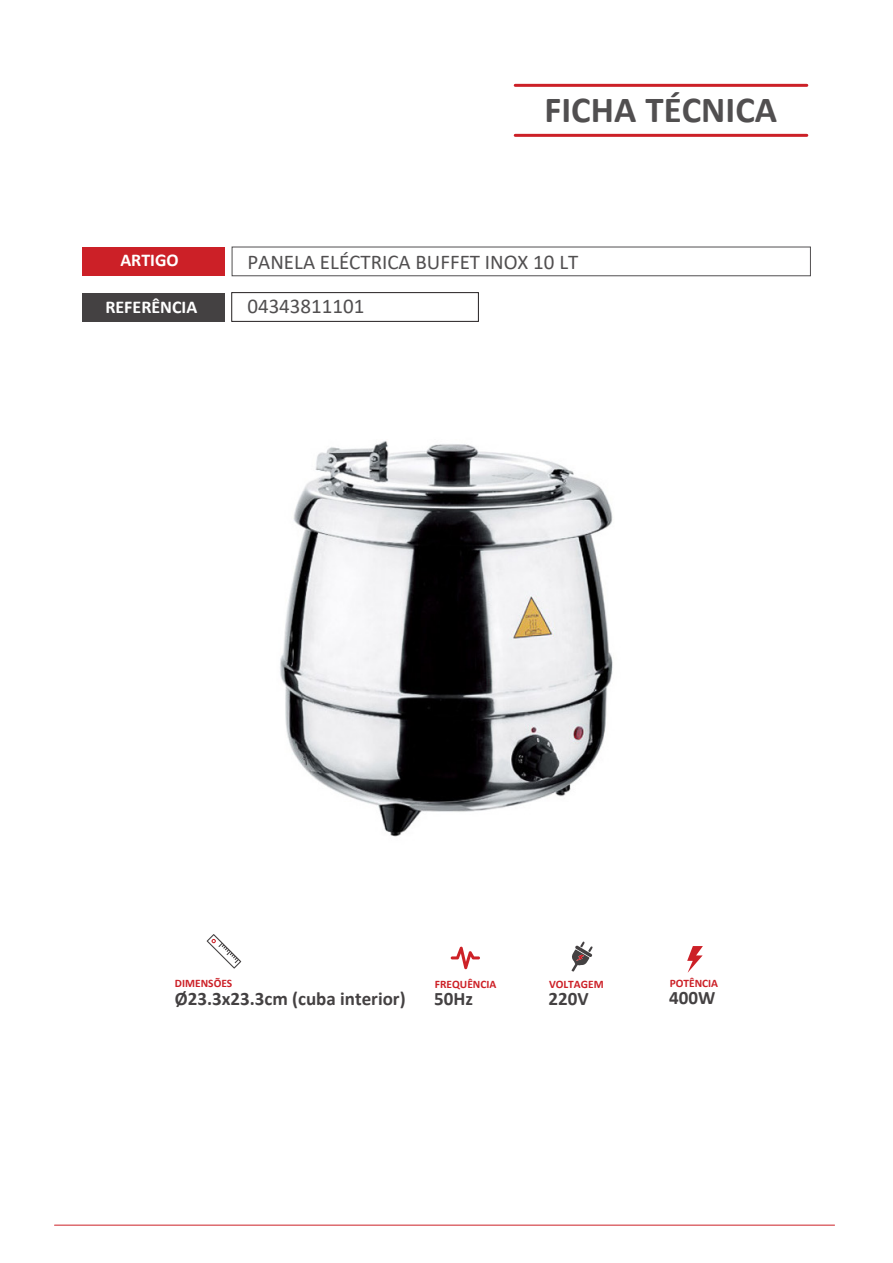
<style>
.page{position:relative;width:893px;height:1263px;background:#fff}
.page>*{position:absolute;margin:0;border:0;box-sizing:border-box;transform-origin:0 0}
.t1{font:700 36.9px "Calibri";color:#514f50}
.t2{font:21px "Calibri";color:#514f50}
.t3{font:700 19.05px "Calibri";color:#444142}
.t4{font:700 18px "Calibri";color:#fff}
.t5{font:700 11.4px "Calibri";color:#cc2027}
.t6{font:700 11.4px "Calibri";color:#cd2127}
</style>
<div class="page">
<div style="left:82px;top:247px;width:142px;height:29px;background:#cc2027"></div>
<div style="left:232px;top:247px;width:579px;height:29px;border:1px solid #514f50"></div>
<div style="left:82px;top:293px;width:142px;height:28px;background:#444142"></div>
<div style="left:232px;top:292px;width:247px;height:30px;border:1px solid #231f20"></div>
<svg style="left:207px;top:934px;width:34px;height:34px"></svg>
<svg style="left:571px;top:941px;width:22px;height:31px"></svg>
<svg style="left:687px;top:946px;width:16px;height:26px"></svg>
<svg style="left:451px;top:947px;width:29px;height:22px"></svg>
<hr style="left:515px;top:134px;width:292px;height:3px;background:#cc2027">
<hr style="left:515px;top:84px;width:292px;height:3px;background:#cc2027">
<hr style="left:55px;top:1225px;width:780px;height:1px;background:#cc2127">
<img style="left:280px;top:441px;width:333px;height:396px">
<h1 class="t1" style="left:544px;top:84px;width:234px">FICHA TÉCNICA</h1>
<p class="t4" style="left:120px;top:248px;width:60px">ARTIGO</p>
<p class="t2" style="left:247px;top:248px;width:332px">PANELA ELÉCTRICA BUFFET INOX 10 LT</p>
<p class="t4" style="left:105px;top:294px;width:93px">REFERÊNCIA</p>
<p class="t2" style="left:247px;top:292px;width:119px">04343811101</p>
<p class="t5" style="left:175px;top:975px;width:59px">DIMENSÕES</p>
<p class="t5" style="left:549px;top:976px;width:56px">VOLTAGEM</p>
<p class="t3" style="left:548px;top:985px;width:42px">220V</p>
<p class="t6" style="left:435px;top:976px;width:63px">FREQUÊNCIA</p>
<p class="t3" style="left:434px;top:985px;width:40px">50Hz</p>
<p class="t3" style="left:175px;top:985px;width:232px">Ø23.3x23.3cm (cuba interior)</p>
<p class="t5" style="left:670px;top:975px;width:50px">POTÊNCIA</p>
<p class="t3" style="left:669px;top:985px;width:48px">400W</p>
</div>
